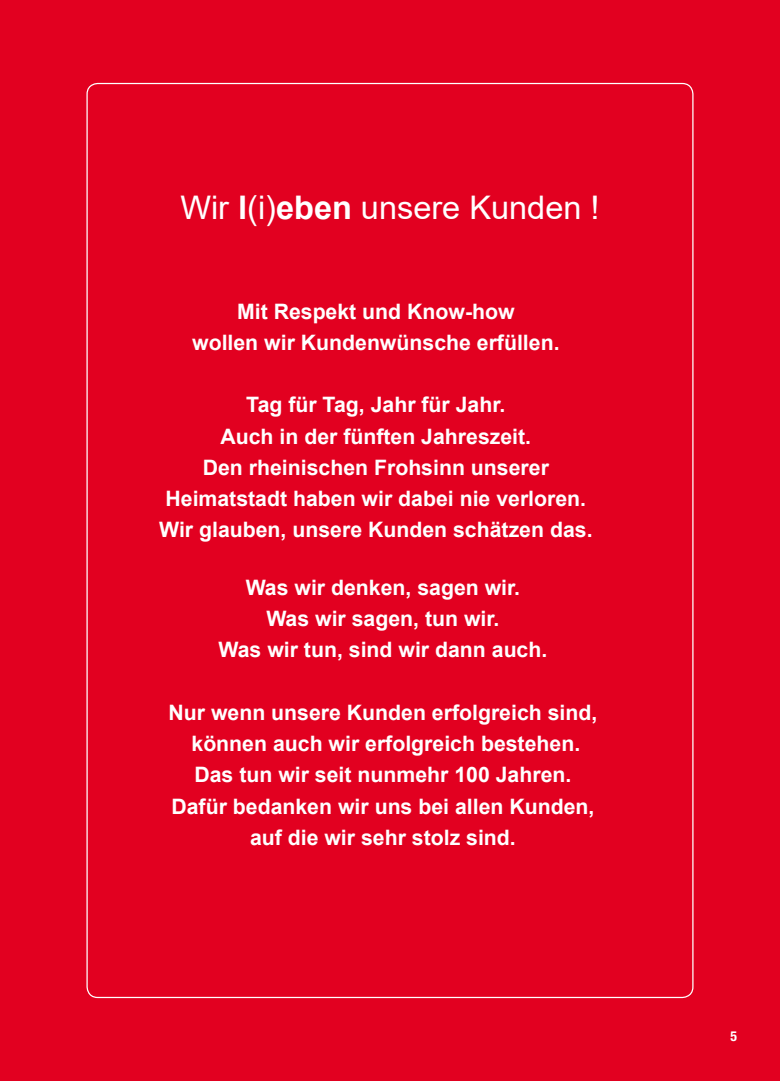
<style>
.page{position:relative;width:780px;height:1081px;background:#e20020}
.page>*{position:absolute;margin:0;border:0;box-sizing:border-box;transform-origin:0 0}
.t1{font:32.5px "Arial";color:#fff}
.t2{font:700 21.25px/31.2px "Arial";color:#fff;text-align:center}
.t3{font:700 condensed 13.75px "Helvetica Neue LT Std";color:#fff}
.s1{font-weight:700}
</style>
<div class="page">
<h1 class="t1" style="left:180px;top:185px;width:421px">Wir <span class="s1">l</span>(i)<span class="s1">eben</span> unsere Kunden !</h1>
<p class="t2" style="left:192px;top:296px;width:369px">Mit Respekt und Know-how<br>wollen wir Kundenwünsche erfüllen.</p>
<p class="t2" style="left:159px;top:389px;width:435px">Tag für Tag, Jahr für Jahr.<br>Auch in der fünften Jahreszeit.<br>Den rheinischen Frohsinn unserer Heimatstadt haben wir dabei nie verloren.<br>Wir glauben, unsere Kunden schätzen das.</p>
<p class="t2" style="left:218px;top:572px;width:330px">Was wir denken, sagen wir.<br>Was wir sagen, tun wir.<br>Was wir tun, sind wir dann auch.</p>
<p class="t2" style="left:168px;top:697px;width:430px">Nur wenn unsere Kunden erfolgreich sind, können auch wir erfolgreich bestehen.<br>Das tun wir seit nunmehr 100 Jahren.<br>Dafür bedanken wir uns bei allen Kunden, auf die wir sehr stolz sind.</p>
<p class="t3" style="left:730px;top:1028px;width:8px">5</p>
</div>
